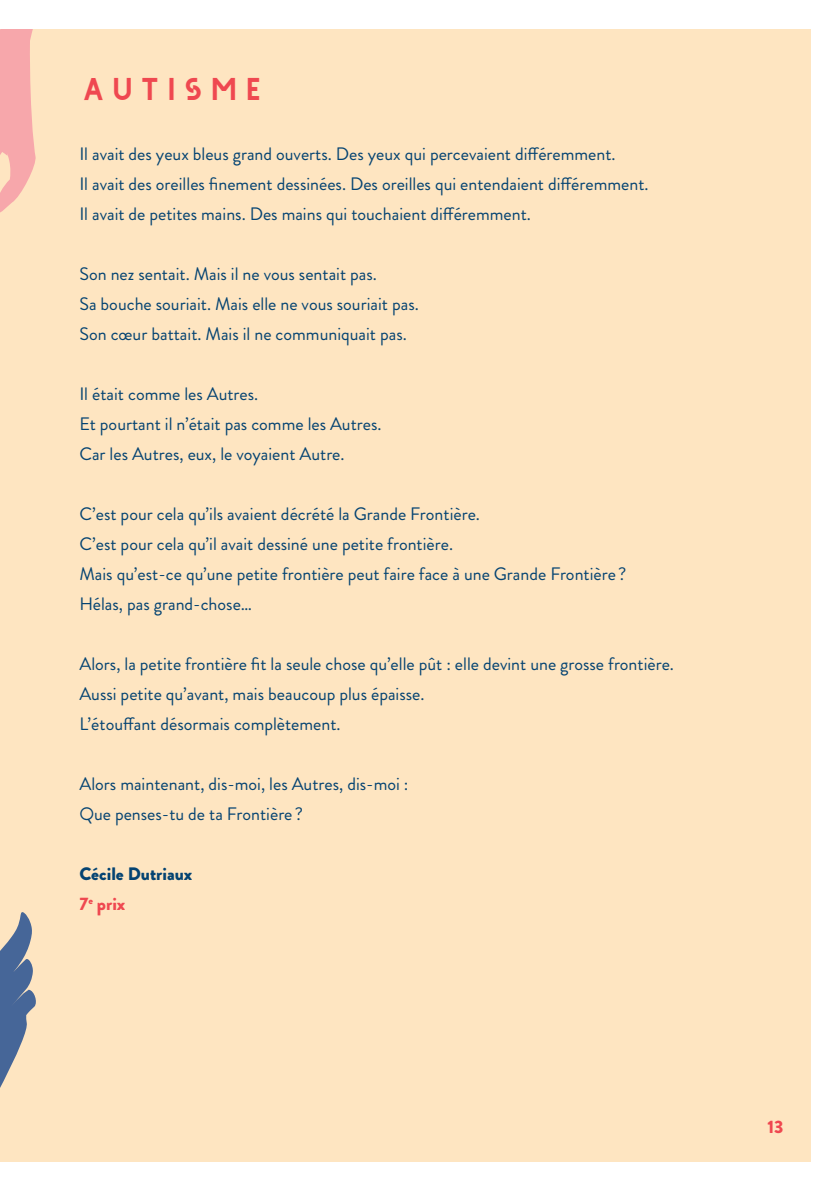
<style>
.page{position:relative;width:840px;height:1191px;background:#fff}
.page>*{position:absolute;margin:0;border:0;box-sizing:border-box;transform-origin:0 0}
.t1{font:34px "Grotesk";color:#ef4850}
.t2{font:18px/30px "Brandon Grotesque";color:#044372}
.t3{font:900 18px/30px "Brandon Grotesque";color:#044372}
.t4{font:900 18px "Brandon Grotesque";color:#ef4850}
.s1{color:#ef4850}
</style>
<div class="page">
<div style="left:0;top:0;width:839px;height:1191px;background:#fee5c1"></div>
<div style="left:811px;top:0;width:28px;height:1191px;background:#fff"></div>
<svg style="left:0;top:28px;width:135px;height:185px"></svg>
<svg style="left:0;top:912px;width:36px;height:176px"></svg>
<div style="left:0;top:1162px;width:839px;height:29px;background:#fff"></div>
<div style="left:0;top:0;width:839px;height:28px;background:#fff"></div>
<h1 class="t1" style="left:79px;top:74px;width:187px">AUTISME</h1>
<p class="t2" style="left:79px;top:139px;width:570px">Il avait des yeux bleus grand ouverts. Des yeux qui percevaient différemment.<br>Il avait des oreilles finement dessinées. Des oreilles qui entendaient différemment.<br>Il avait de petites mains. Des mains qui touchaient différemment.</p>
<p class="t2" style="left:79px;top:259px;width:340px">Son nez sentait. Mais il ne vous sentait pas.<br>Sa bouche souriait. Mais elle ne vous souriait pas.<br>Son cœur battait. Mais il ne communiquait pas.</p>
<p class="t2" style="left:79px;top:379px;width:303px">Il était comme les Autres.<br>Et pourtant il n’était pas comme les Autres.<br>Car les Autres, eux, le voyaient Autre.</p>
<p class="t2" style="left:79px;top:499px;width:548px">C’est pour cela qu’ils avaient décrété la Grande Frontière.<br>C’est pour cela qu’il avait dessiné une petite frontière.<br>Mais qu’est-ce qu’une petite frontière peut faire face à une Grande Frontière ?<br>Hélas, pas grand-chose…</p>
<p class="t2" style="left:79px;top:649px;width:595px">Alors, la petite frontière fit la seule chose qu’elle pût : elle devint une grosse frontière.<br>Aussi petite qu’avant, mais beaucoup plus épaisse.<br>L’étouffant désormais complètement.</p>
<p class="t2" style="left:79px;top:769px;width:330px">Alors maintenant, dis-moi, les Autres, dis-moi :<br>Que penses-tu de ta Frontière ?</p>
<p class="t3" style="left:79px;top:859px;width:114px">Cécile Dutriaux<br><span class="s1">7</span><sup>e</sup> <span class="s1">prix</span></p>
<p class="t4" style="left:767px;top:1114px;width:18px">13</p>
</div>
